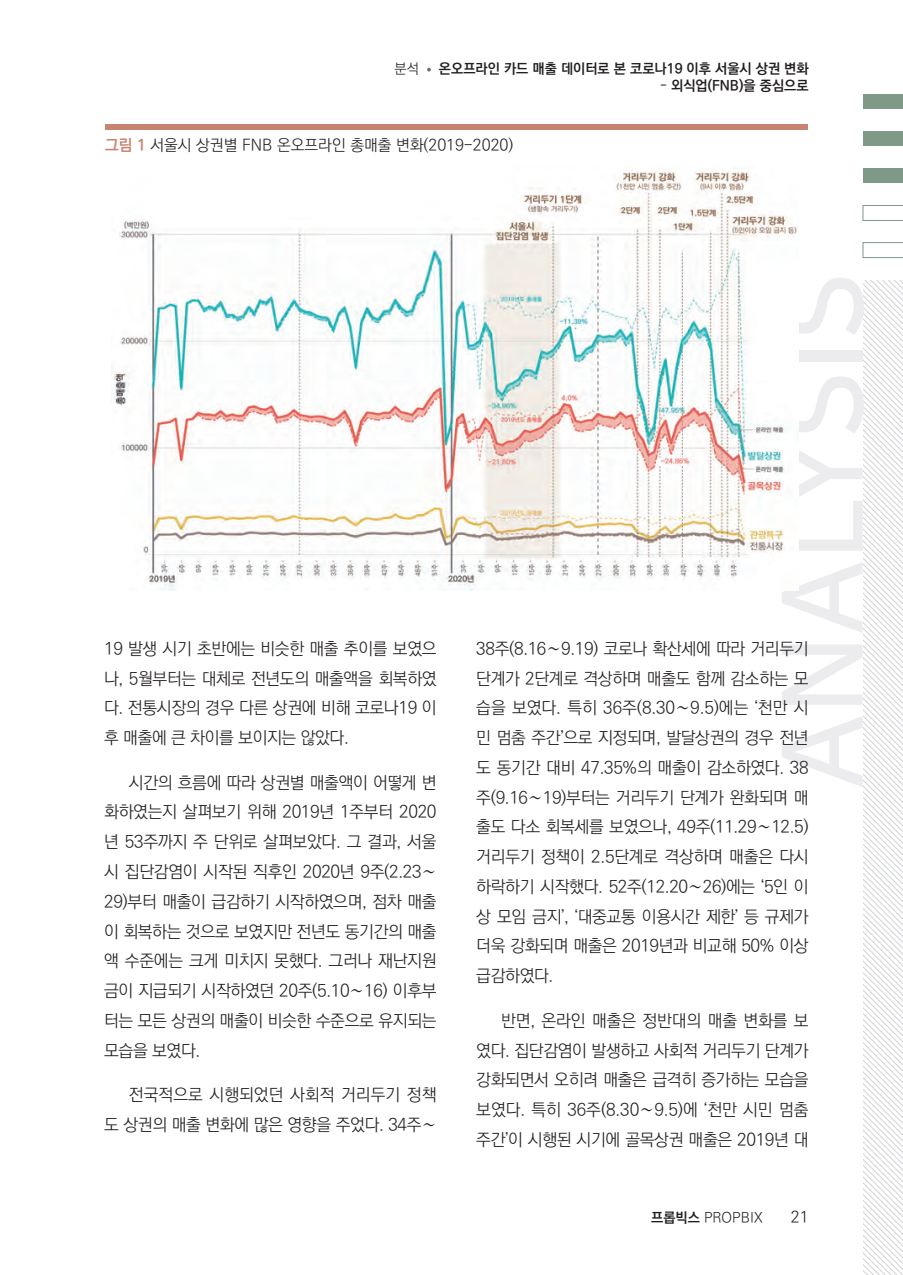
<style>
.page{position:relative;width:903px;height:1275px;background:#fff}
.page>*{position:absolute;margin:0;border:0;box-sizing:border-box;transform-origin:0 0}
.t1{font:300 16.97px/29.8px "Ko Pub World Dotum";letter-spacing:-.02em;color:#231f20;text-align:justify}
.t2{font:300 16.97px/29.8px "Ko Pub World Dotum";color:#231f20;text-align:right}
.t3{font:15.75px "Ko Pub Dotum PL";color:#231f20}
.t4{font:300 15.75px "Ko Pub World Dotum";color:#231f20}
.t5{font:700 14px "Ko Pub World Dotum";color:#231f20}
.t6{font:300 14px "Ko Pub World Dotum";color:#231f20}
.s1{font-family:"Ko Pub Dotum PB";color:#c78571}
.s2{font-weight:700}
</style>
<div class="page">
<svg style="left:427px;top:68px;width:4px;height:4px"></svg>
<svg style="left:863px;top:281px;width:40px;height:994px"></svg>
<div style="left:863px;top:94px;width:40px;height:15px;background:#7f9989"></div>
<div style="left:863px;top:131px;width:40px;height:15px;background:#7f9989"></div>
<div style="left:863px;top:168px;width:40px;height:15px;background:#7f9989"></div>
<svg style="left:863px;top:205px;width:40px;height:16px"></svg>
<svg style="left:863px;top:242px;width:40px;height:16px"></svg>
<div style="left:105px;top:124px;width:703px;height:6px;background:#c78571"></div>
<img style="left:111px;top:168px;width:686px;height:423px">
<p class="t6" style="left:394px;top:59px;width:26px">분석</p>
<p class="t5" style="left:439px;top:59px;width:371px">온오프라인 카드 매출 데이터로 본 코로나19 이후 서울시 상권 변화</p>
<p class="t5" style="left:660px;top:76px;width:150px">– 외식업(FNB)을 중심으로</p>
<p class="t3" style="left:105px;top:138px;width:410px"><span class="s1">그림 1</span> 서울시 상권별 FNB 온오프라인 총매출 변화(2019-2020)</p>
<p class="t1" style="left:104px;top:634px;width:334px">19 발생 시기 초반에는 비슷한 매출 추이를 보였으 나, 5월부터는 대체로 전년도의 매출액을 회복하였 다. 전통시장의 경우 다른 상권에 비해 코로나19 이 후 매출에 큰 차이를 보이지는 않았다.</p>
<p class="t1" style="left:104px;top:768px;width:334px;text-indent:25px">시간의 흐름에 따라 상권별 매출액이 어떻게 변 화하였는지 살펴보기 위해 2019년 1주부터 2020 년 53주까지 주 단위로 살펴보았다. 그 결과, 서울 시 집단감염이 시작된 직후인 2020년 9주(2.23∼ 29)부터 매출이 급감하기 시작하였으며, 점차 매출 이 회복하는 것으로 보였지만 전년도 동기간의 매출 액 수준에는 크게 미치지 못했다. 그러나 재난지원 금이 지급되기 시작하였던 20주(5.10∼16) 이후부 터는 모든 상권의 매출이 비슷한 수준으로 유지되는 모습을 보였다.</p>
<p class="t2" style="left:104px;top:1080px;width:334px">전국적으로 시행되었던 사회적 거리두기 정책<br>도 상권의 매출 변화에 많은 영향을 주었다. 34주∼</p>
<p class="t1" style="left:476px;top:634px;width:334px">38주(8.16∼9.19) 코로나 확산세에 따라 거리두기 단계가 2단계로 격상하며 매출도 함께 감소하는 모 습을 보였다. 특히 36주(8.30∼9.5)에는 ‘천만 시 민 멈춤 주간’으로 지정되며, 발달상권의 경우 전년 도 동기간 대비 47.35%의 매출이 감소하였다. 38 주(9.16∼19)부터는 거리두기 단계가 완화되며 매 출도 다소 회복세를 보였으나, 49주(11.29∼12.5) 거리두기 정책이 2.5단계로 격상하며 매출은 다시 하락하기 시작했다. 52주(12.20∼26)에는 ‘5인 이 상 모임 금지’, ‘대중교통 이용시간 제한’ 등 규제가 더욱 강화되며 매출은 2019년과 비교해 50% 이상 급감하였다.</p>
<p class="t1" style="left:476px;top:1006px;width:334px;text-indent:25px">반면, 온라인 매출은 정반대의 매출 변화를 보 였다. 집단감염이 발생하고 사회적 거리두기 단계가 강화되면서 오히려 매출은 급격히 증가하는 모습을 보였다. 특히 36주(8.30∼9.5)에 ‘천만 시민 멈춤 주간’이 시행된 시기에 골목상권 매출은 2019년 대</p>
<p class="t6" style="left:651px;top:1207px;width:113px"><span class="s2">프롭빅스</span> PROPBIX</p>
<p class="t4" style="left:791px;top:1206px;width:19px">21</p>
</div>
